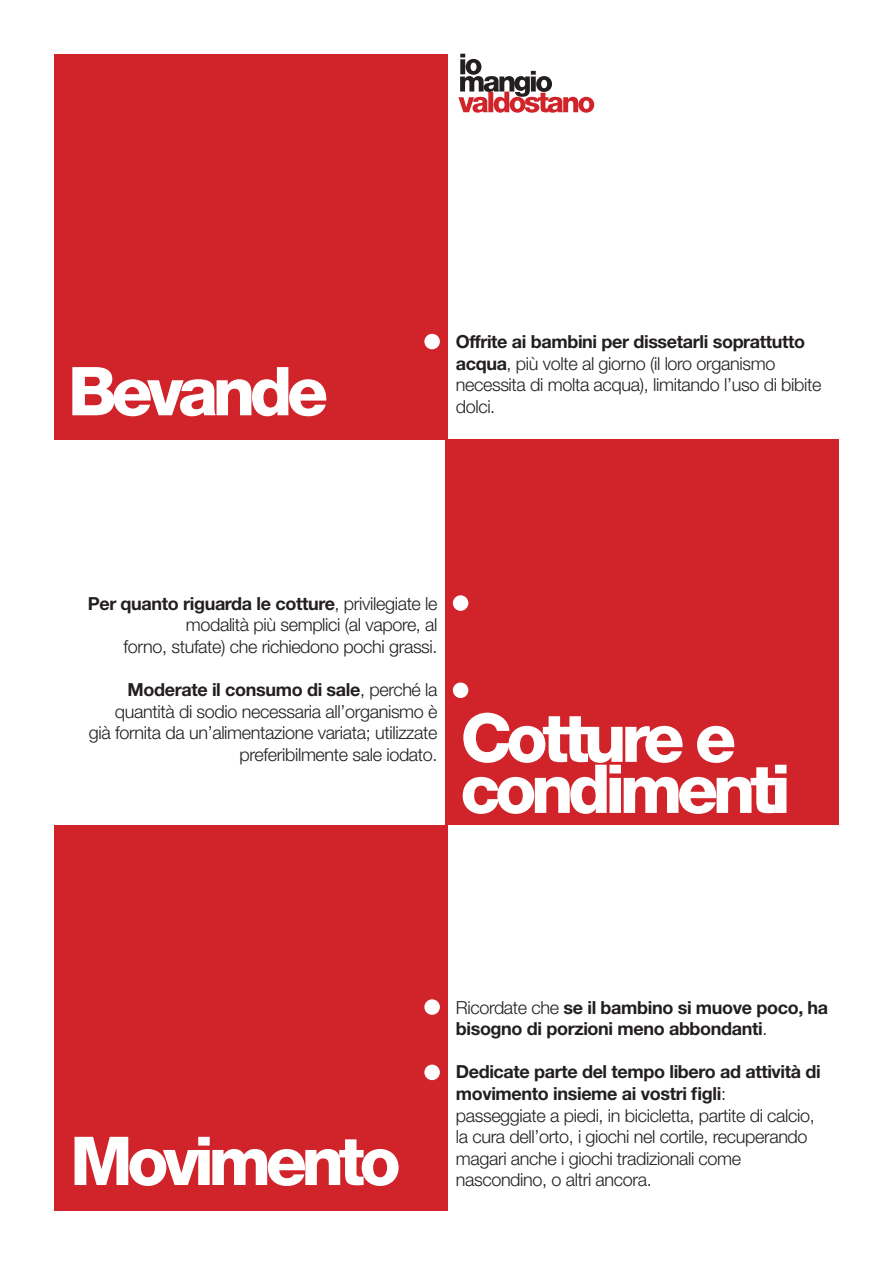
<style>
.page{position:relative;width:893px;height:1263px;background:#fff}
.page>*{position:absolute;margin:0;border:0;box-sizing:border-box;transform-origin:0 0}
.t1{font:800 67.5px/51px "Helvetica Neue";letter-spacing:-.08em;color:#fff}
.t2{font:300 18px/21.6px "Helvetica Neue";letter-spacing:-.02em;color:#231f20}
.t3{font:700 18px/21.6px "Helvetica Neue";letter-spacing:-.02em;color:#231f20}
.s1{font-weight:700}
.s2{font-weight:300}
</style>
<div class="page">
<div style="left:54px;top:825px;width:393px;height:385px;background:#d1232a"></div>
<div style="left:54px;top:54px;width:393px;height:385px;background:#d1232a"></div>
<div style="left:446px;top:439px;width:393px;height:385px;background:#d1232a"></div>
<div style="left:424px;top:334px;width:16px;height:15px;background:#fff;border-radius:50%"></div>
<div style="left:453px;top:682px;width:15px;height:16px;background:#fff;border-radius:50%"></div>
<div style="left:453px;top:595px;width:15px;height:16px;background:#fff;border-radius:50%"></div>
<div style="left:424px;top:999px;width:16px;height:16px;background:#fff;border-radius:50%"></div>
<div style="left:424px;top:1065px;width:16px;height:15px;background:#fff;border-radius:50%"></div>
<svg style="left:458px;top:54px;width:136px;height:59px"></svg>
<h1 class="t1" style="left:68px;top:366px;width:262px">Bevande</h1>
<p class="t2" style="left:456px;top:330px;width:367px"><span class="s1">Offrite ai bambini per dissetarli soprattutto acqua</span>, più volte al giorno (il loro organismo necessita di molta acqua), limitando l’uso di bibite dolci.</p>
<p class="t2" style="left:88px;top:592px;width:351px;text-align:right"><span class="s1">Per quanto riguarda le cotture</span>, privilegiate le modalità più semplici (al vapore, al<br>forno, stufate) che richiedono pochi grassi.</p>
<p class="t2" style="left:89px;top:678px;width:350px;text-align:right"><span class="s1">Moderate il consumo di sale</span>, perché la quantità di sodio necessaria all’organismo è già fornita da un’alimentazione variata; utilizzate preferibilmente sale iodato.</p>
<h1 class="t1" style="left:460px;top:712px;width:332px">Cotture e condimenti</h1>
<h1 class="t1" style="left:70px;top:1135px;width:332px">Movimento</h1>
<p class="t3" style="left:456px;top:996px;width:374px"><span class="s2">Ricordate che</span> se il bambino si muove poco, ha bisogno di porzioni meno abbondanti<span class="s2">.</span></p>
<p class="t2" style="left:456px;top:1061px;width:367px"><span class="s1">Dedicate parte del tempo libero ad attività di movimento insieme ai vostri figli</span>:<br>passeggiate a piedi, in bicicletta, partite di calcio, la cura dell’orto, i giochi nel cortile, recuperando magari anche i giochi tradizionali come</p>
<p class="t2" style="left:456px;top:1169px;width:198px">nascondino, o altri ancora.</p>
</div>
